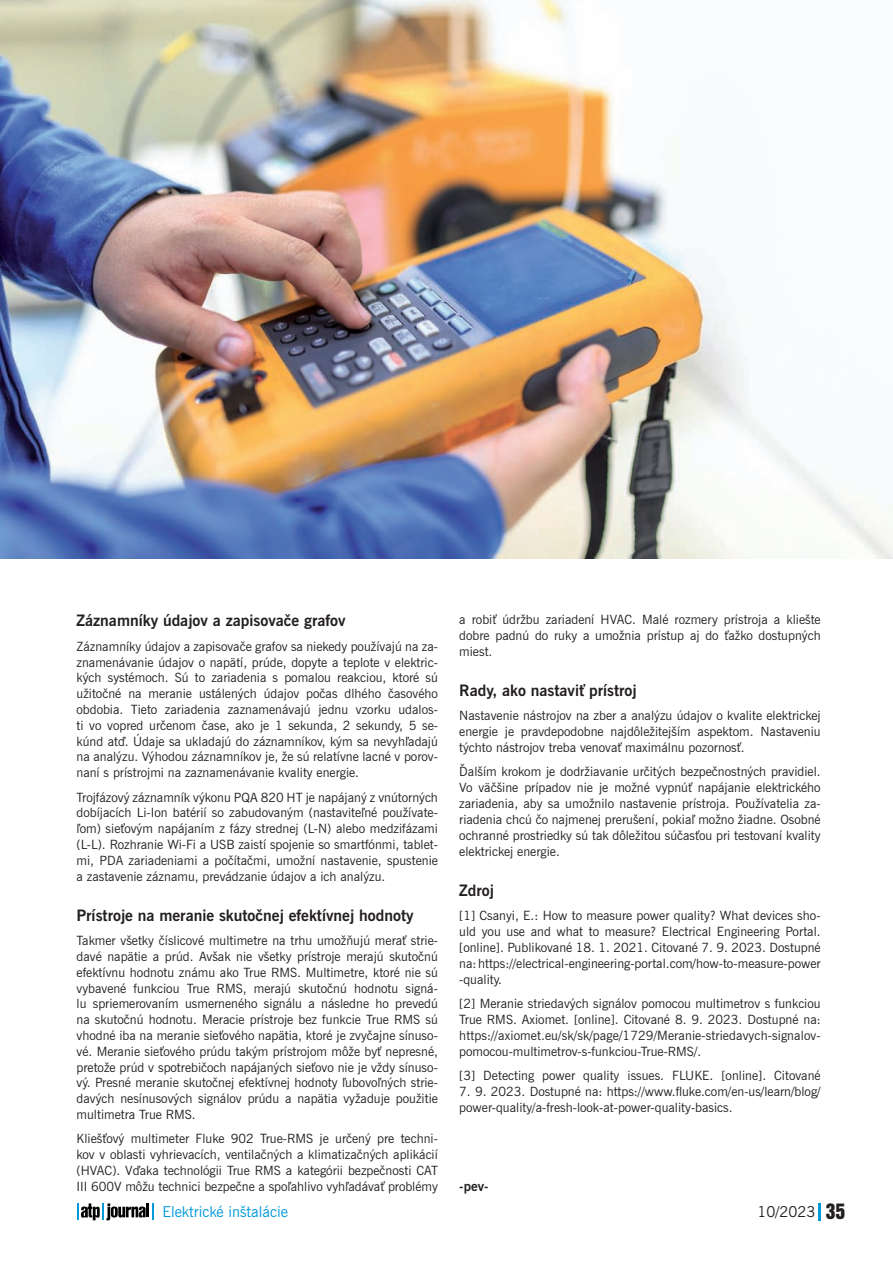
<style>
.page{position:relative;width:893px;height:1263px;background:#fff}
.page>*{position:absolute;margin:0;border:0;box-sizing:border-box;transform-origin:0 0}
.t1{font:700 15.75px "News Gothic AT";color:#231f20}
.t2{font:15px "News Gothic AT";color:#009ada}
.t3{font:15px "News Gothic AT";color:#231f20}
.t4{font:700 13.5px "News Gothic AT";color:#231f20}
.t5{font:12.75px/15.8px "News Gothic AT";color:#231f20;text-align:justify}
.s1{font-family:"Swiss 921 AT Regular A";font-size:19.5px}
</style>
<div class="page">
<svg style="left:819px;top:1203px;width:2px;height:17px"></svg>
<svg style="left:152px;top:1203px;width:2px;height:17px"></svg>
<svg style="left:77px;top:1203px;width:69px;height:17px"></svg>
<hr style="left:146px;top:1203px;width:3px;height:14px;background:#000">
<img style="left:0;top:0;width:893px;height:558px">
<p class="t1" style="left:77px;top:611px;width:271px">Záznamníky údajov a zapisovače grafov</p>
<p class="t5" style="left:77px;top:638px;width:363px">Záznamníky údajov a zapisovače grafov sa niekedy používajú na za&shy;znamenávanie údajov o napätí, prúde, dopyte a teplote v elektric&shy;kých systémoch. Sú to zariadenia s pomalou reakciou, ktoré sú užitočné na meranie ustálených údajov počas dlhého časového obdo bia. Tieto zariadenia zaznamenávajú jednu vzorku udalos&shy;ti vo vopred určenom čase, ako je 1 sekunda, 2 sekundy, 5 se&shy;kúnd atď. Údaje sa ukladajú do záznamníkov, kým sa nevyhľadajú na analýzu. Výhodou záznamníkov je, že sú relatívne lacné v porov&shy;naní s prístrojmi na zaznamenávanie kvality energie.</p>
<p class="t5" style="left:77px;top:789px;width:363px">Trojfázový záznamník výkonu PQA 820 HT je napájaný z vnútorných dobíjacích Li-Ion batérií so zabudovaným (nastaviteľné používate&shy;ľom) sieťovým napájaním z fázy strednej (L-N) alebo medzifázami (L-L). Rozhranie Wi-Fi a USB zaistí spojenie so smartfónmi, tablet&shy;mi, PDA zariadeniami a počítačmi, umožní nastavenie, spustenie a zastavenie záznamu, prevádzanie údajov a ich analýzu.</p>
<p class="t1" style="left:77px;top:905px;width:339px">Prístroje na meranie skutočnej efektívnej hodnoty</p>
<p class="t5" style="left:77px;top:932px;width:363px">Takmer všetky číslicové multimetre na trhu umožňujú merať strie&shy;davé napätie a prúd. Avšak nie všetky prístroje merajú skutočnú efektívnu hodnotu známu ako True RMS. Multimetre, ktoré nie sú vybavené funkciou True RMS, merajú skutočnú hodnotu signá&shy;lu spriemerovaním usmerneného signálu a následne ho prevedú na skutočnú hodnotu. Meracie prístroje bez funkcie True RMS sú vhodné iba na meranie sieťového napätia, ktoré je zvyčajne sínuso&shy;vé. Meranie sieťového prúdu takým prístrojom môže byť nepresné, pretože prúd v spotrebičoch napájaných sieťovo nie je vždy sínuso&shy;vý. Presné meranie skutočnej efektívnej hodnoty ľubovoľných strie&shy;davých nesínusových signálov prúdu a napätia vyžaduje použitie multimetra True RMS.</p>
<p class="t5" style="left:77px;top:1131px;width:363px">Kliešťový multimeter Fluke 902 True-RMS je určený pre techni&shy;kov v oblasti vyhrievacích, ventilačných a klimatizačných aplikácií (HVAC). Vďaka technológii True RMS a kategórii bezpečnosti CAT III 600V môžu technici bezpečne a spoľahlivo vyhľadávať problémy</p>
<p class="t5" style="left:459px;top:611px;width:363px">a robiť údržbu zariadení HVAC. Malé rozmery prístroja a kliešte dobre padnú do ruky a umožnia prístup aj do ťažko dostupných miest.</p>
<p class="t1" style="left:459px;top:681px;width:179px">Rady, ako nastaviť prístroj</p>
<p class="t5" style="left:459px;top:708px;width:363px">Nastavenie nástrojov na zber a analýzu údajov o kvalite elektrickej energie je pravdepodobne najdôležitejším aspektom. Nastaveniu týchto nástrojov treba venovať maximálnu pozornosť.</p>
<p class="t5" style="left:459px;top:764px;width:363px">Ďalším krokom je dodržiavanie určitých bezpečnostných pravidiel.<br>Vo väčšine prípadov nie je možné vypnúť napájanie elektrického zariadenia, aby sa umožnilo nastavenie prístroja. Používatelia za&shy;riadenia chcú čo najmenej prerušení, pokiaľ možno žiadne. Osobné ochranné prostriedky sú tak dôležitou súčasťou pri testovaní kvality elektrickej energie.</p>
<p class="t1" style="left:459px;top:881px;width:36px">Zdroj</p>
<p class="t5" style="left:459px;top:908px;width:363px">[1] Csanyi, E.: How to measure power quality? What devices sho&shy;uld you use and what to measure? Electrical Engineering Portal. [online]. Publikované 18. 1. 2021. Citované 7. 9. 2023. Dostupné na: https://electrical-engineering-portal.com/how-to-measure-power -quality.</p>
<p class="t5" style="left:459px;top:995px;width:363px">[2] Meranie striedavých signálov pomocou multimetrov s funkciou True RMS. Axiomet. [online]. Citované 8. 9. 2023. Dostupné na: https://axiomet.eu/sk/sk/page/1729/Meranie-striedavych-signalov&shy;pomocou-multimetrov-s-funkciou-True-RMS/.</p>
<p class="t5" style="left:459px;top:1067px;width:363px">[3] Detecting power quality issues. FLUKE. [online]. Citované</p>
<p class="t5" style="left:459px;top:1083px;width:363px">7. 9. 2023. Dostupné na: https://www.fluke.com/en-us/learn/blog/ power-quality/a-fresh-look-at-power-quality-basics.</p>
<p class="t4" style="left:459px;top:1177px;width:31px">-pev-</p>
<p class="t2" style="left:162px;top:1202px;width:127px">Elektrické inštalácie</p>
<p class="t3" style="left:757px;top:1202px;width:89px">10/2023 <span class="s1">35</span></p>
</div>
